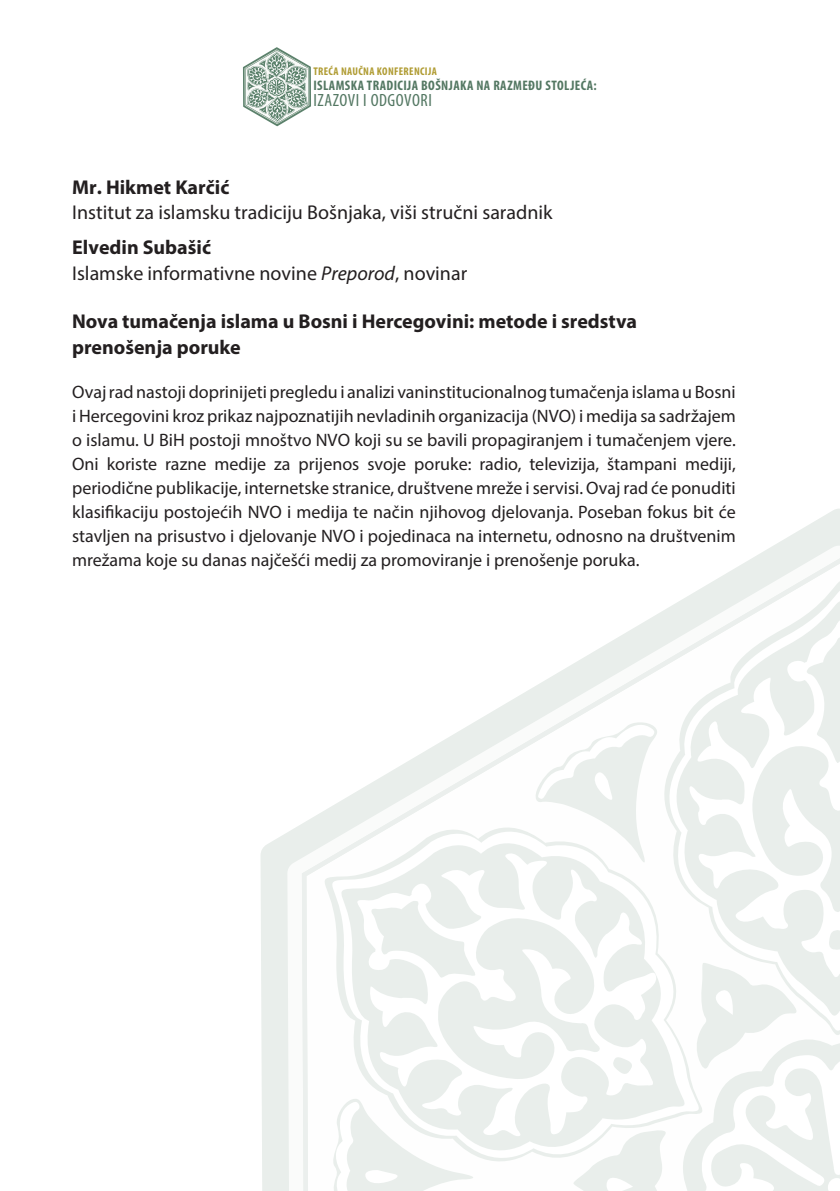
<style>
.page{position:relative;width:840px;height:1191px;background:#fff}
.page>*{position:absolute;margin:0;border:0;box-sizing:border-box;transform-origin:0 0}
.t1{font:20px/25.2px "Myriad Pro";color:#231f20}
.t2{font:700 20px/26px "Myriad Pro";color:#231f20}
.t3{font:18px/24px "Myriad Pro";color:#231f20;text-align:justify}
.t4{font:condensed 17.8px "Myriad Pro";letter-spacing:.03em;color:#537762}
.t5{font:700 condensed 13.8px "Myriad Pro";letter-spacing:.03em;color:#537762}
.t6{font:700 condensed 11.2px "Myriad Pro";letter-spacing:.03em;color:#b09c33}
.s1{font-weight:700}
.s2{font-style:italic}
</style>
<div class="page">
<svg style="left:260px;top:833px;width:27px;height:358px;background:#eaefec"></svg>
<svg style="left:302px;top:688px;width:230px;height:503px"></svg>
<svg style="left:303px;top:811px;width:229px;height:369px"></svg>
<svg style="left:312px;top:815px;width:220px;height:361px"></svg>
<svg style="left:322px;top:828px;width:210px;height:340px"></svg>
<svg style="left:350px;top:899px;width:182px;height:239px;fill:#ebf0ed"></svg>
<svg style="left:353px;top:852px;width:179px;height:235px;fill:#e9eeeb"></svg>
<svg style="left:327px;top:1096px;width:157px;height:95px"></svg>
<svg style="left:532px;top:509px;width:308px;height:682px"></svg>
<svg style="left:243px;top:47px;width:68px;height:79px"></svg>
<p class="t6" style="left:313px;top:64px;width:125px">TREĆA NAUČNA KONFERENCIJA</p>
<p class="t5" style="left:313px;top:76px;width:285px">ISLAMSKA TRADICIJA BOŠNJAKA NA RAZMEĐU STOLJEĆA:</p>
<p class="t4" style="left:313px;top:89px;width:120px">IZAZOVI I ODGOVORI</p>
<p class="t1" style="left:72px;top:174px;width:481px"><span class="s1">Mr. Hikmet Karčić<br></span>Institut za islamsku tradiciju Bošnjaka, viši stručni saradnik</p>
<p class="t1" style="left:72px;top:235px;width:396px"><span class="s1">Elvedin Subašić<br></span>Islamske informativne novine <span class="s2">Preporod</span>, novinar</p>
<p class="t2" style="left:72px;top:307px;width:566px">Nova tumačenja islama u Bosni i Hercegovini: metode i sredstva prenošenja poruke</p>
<p class="t3" style="left:72px;top:379px;width:665px">Ovaj rad nastoji doprinijeti pregledu i analizi vaninstitucionalnog tumačenja islama u Bosni i Hercegovini kroz prikaz najpoznatijih nevladinih organizacija (NVO) i medija sa sadržajem o islamu. U BiH postoji mnoštvo NVO koji su se bavili propagiranjem i tumačenjem vjere.<br>Oni koriste razne medije za prijenos svoje poruke: radio, televizija, štampani mediji, periodične publikacije, internetske stranice, društvene mreže i servisi. Ovaj rad će ponuditi klasifikaciju postojećih NVO i medija te način njihovog djelovanja. Poseban fokus bit će stavljen na prisustvo i djelovanje NVO i pojedinaca na internetu, odnosno na društvenim mrežama koje su danas najčešći medij za promoviranje i prenošenje poruka.</p>
</div>
